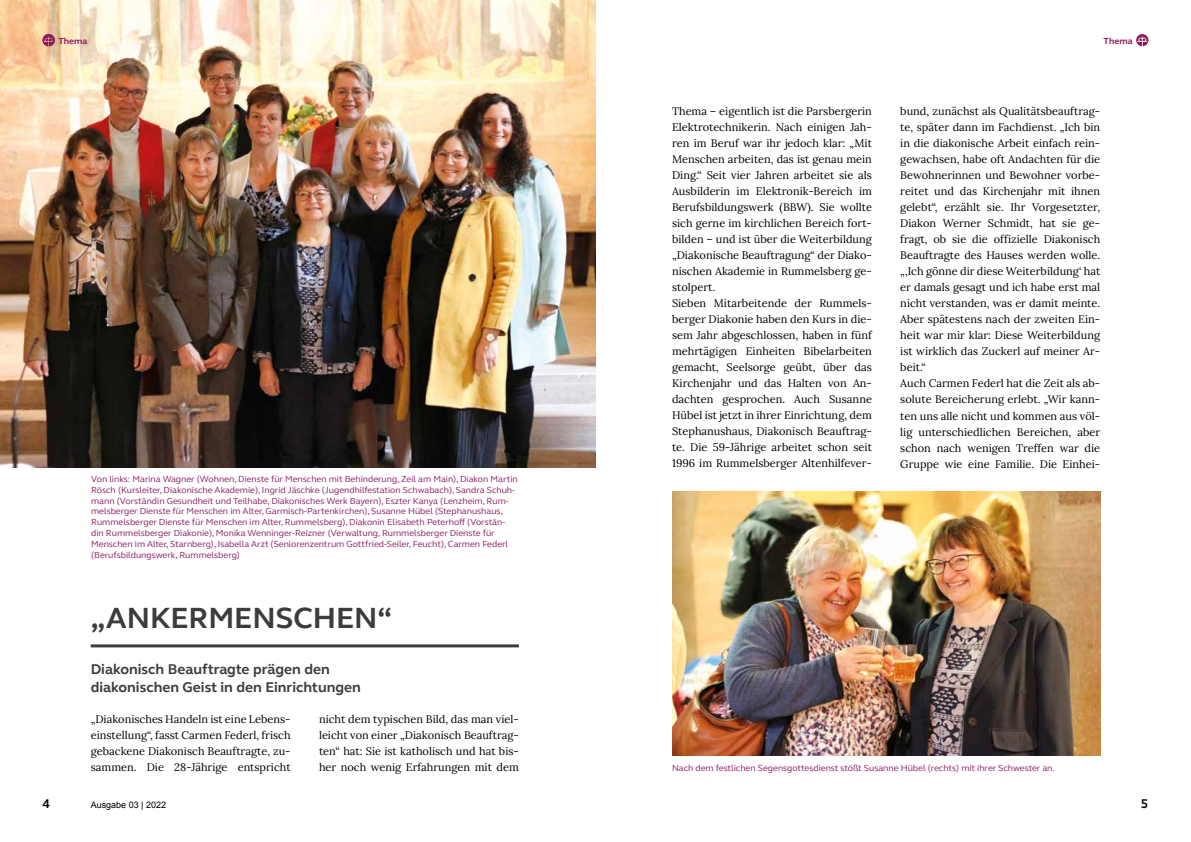
<style>
.page{position:relative;width:1191px;height:842px;background:#fff}
.page>*{position:absolute;margin:0;border:0;box-sizing:border-box;transform-origin:0 0}
.t1{font:700 30px "FS Elliot";color:#3c3c3b}
.t2{font:700 14.5px/17.4px "FS Elliot";color:#3c3c3b}
.t3{font:700 13px "FS Elliot";color:#000}
.t4{font:11px/16px "Lora";color:#000;text-align:justify}
.t5{font:9px/10.8px "FS Elliot";color:#8d1b61}
.t6{font:9px "Arial";color:#000}
.t7{font:700 9px "FS Elliot";color:#8d1b61}
</style>
<div class="page">
<img style="left:0;top:0;width:595px;height:467px">
<hr style="left:91px;top:644px;width:428px;height:3px;background:#3c3c3b">
<img style="left:672px;top:491px;width:428px;height:265px">
<svg style="left:43px;top:34px;width:12px;height:12px"></svg>
<svg style="left:1136px;top:34px;width:12px;height:12px"></svg>
<p class="t7" style="left:58px;top:34px;width:31px">Thema</p>
<p class="t7" style="left:1103px;top:34px;width:31px">Thema</p>
<p class="t5" style="left:91px;top:473px;width:428px">Von links: Marina Wagner (Wohnen, Dienste für Menschen mit Behinderung, Zeil am Main), Diakon Martin Rösch (Kursleiter, Diakonische Akademie), Ingrid Jäschke (Jugendhilfestation Schwabach), Sandra Schuh&shy;mann (Vorständin Gesundheit und Teilhabe, Diakonisches Werk Bayern), Eszter Kanya (Lenzheim, Rum&shy;melsberger Dienste für Menschen im Alter, Garmisch-Partenkirchen), Susanne Hübel (Stephanushaus, Rummelsberger Dienste für Menschen im Alter, Rummelsberg), Diakonin Elisabeth Peterhoff (Vorstän&shy;din Rummelsberger Diakonie), Monika Wenninger-Reizner (Verwaltung, Rummelsberger Dienste für Menschen im Alter, Starnberg), Isabella Arzt (Seniorenzentrum Gottfried-Seiler, Feucht), Carmen Federl (Berufsbildungswerk, Rummelsberg)</p>
<h1 class="t1" style="left:91px;top:598px;width:303px">„ANKERMENSCHEN“</h1>
<h2 class="t2" style="left:91px;top:660px;width:272px">Diakonisch Beauftragte prägen den diakonischen Geist in den Einrichtungen</h2>
<p class="t4" style="left:91px;top:711px;width:201px">„Diakonisches Handeln ist eine Lebens&shy;einstellung“, fasst Carmen Federl, frisch gebackene Diakonisch Beauftragte, zu&shy;sammen. Die 28-Jährige entspricht</p>
<p class="t4" style="left:319px;top:711px;width:201px">nicht dem typischen Bild, das man viel&shy;leicht von einer „Diakonisch Beauftrag&shy;ten“ hat: Sie ist katholisch und hat bis&shy;her noch wenig Erfahrungen mit dem</p>
<p class="t4" style="left:672px;top:103px;width:201px;text-align:left">Thema – eigentlich ist die Parsbergerin Elektrotechnikerin. Nach einigen Jah&shy;ren im Beruf war ihr jedoch klar: „Mit Menschen arbeiten, das ist genau mein Ding.“ Seit vier Jahren arbeitet sie als Ausbilderin im Elektronik-Bereich im Berufsbildungswerk (BBW). Sie wollte sich gerne im kirchlichen Bereich fort&shy;bilden – und ist über die Weiterbildung „Diakonische Beauftragung“ der Diako&shy;nischen Akademie in Rummelsberg ge&shy;stolpert.<br>Sieben Mitarbeitende der Rummels&shy;berger Diakonie haben den Kurs in die&shy;sem Jahr abgeschlossen, haben in fünf mehrtägigen Einheiten Bibelarbeiten gemacht, Seelsorge geübt, über das Kirchenjahr und das Halten von An&shy;dachten gesprochen. Auch Susanne Hübel ist jetzt in ihrer Einrichtung, dem Stephanushaus, Diakonisch Beauftrag&shy;te. Die 59-Jährige arbeitet schon seit 1996 im Rummelsberger Altenhilfever-</p>
<p class="t4" style="left:900px;top:103px;width:201px;text-align:left">bund, zunächst als Qualitätsbeauftrag&shy;te, später dann im Fachdienst. „Ich bin in die diakonische Arbeit einfach rein&shy;gewachsen, habe oft Andachten für die Bewohnerinnen und Bewohner vorbe&shy;reitet und das Kirchenjahr mit ihnen gelebt“, erzählt sie. Ihr Vorgesetzter, Diakon Werner Schmidt, hat sie ge&shy;fragt, ob sie die offizielle Diakonisch Beauftragte des Hauses werden wolle. „,Ich gönne dir diese Weiterbildung‘ hat er damals gesagt und ich habe erst mal nicht verstanden, was er damit meinte.<br>Aber spätestens nach der zweiten Ein&shy;heit war mir klar: Diese Weiterbildung ist wirklich das Zuckerl auf meiner Ar&shy;beit.“<br>Auch Carmen Federl hat die Zeit als ab&shy;solute Bereicherung erlebt. „Wir kann&shy;ten uns alle nicht und kommen aus völ&shy;lig unterschiedlichen Bereichen, aber schon nach wenigen Treffen war die Gruppe wie eine Familie. Die Einhei-</p>
<p class="t5" style="left:672px;top:763px;width:384px">Nach dem festlichen Segensgottesdienst stößt Susanne Hübel (rechts) mit ihrer Schwester an.</p>
<p class="t3" style="left:43px;top:795px;width:9px">4</p>
<p class="t3" style="left:1141px;top:795px;width:9px">5</p>
<p class="t6" style="left:91px;top:799px;width:77px">Ausgabe 03 | 2022</p>
</div>
